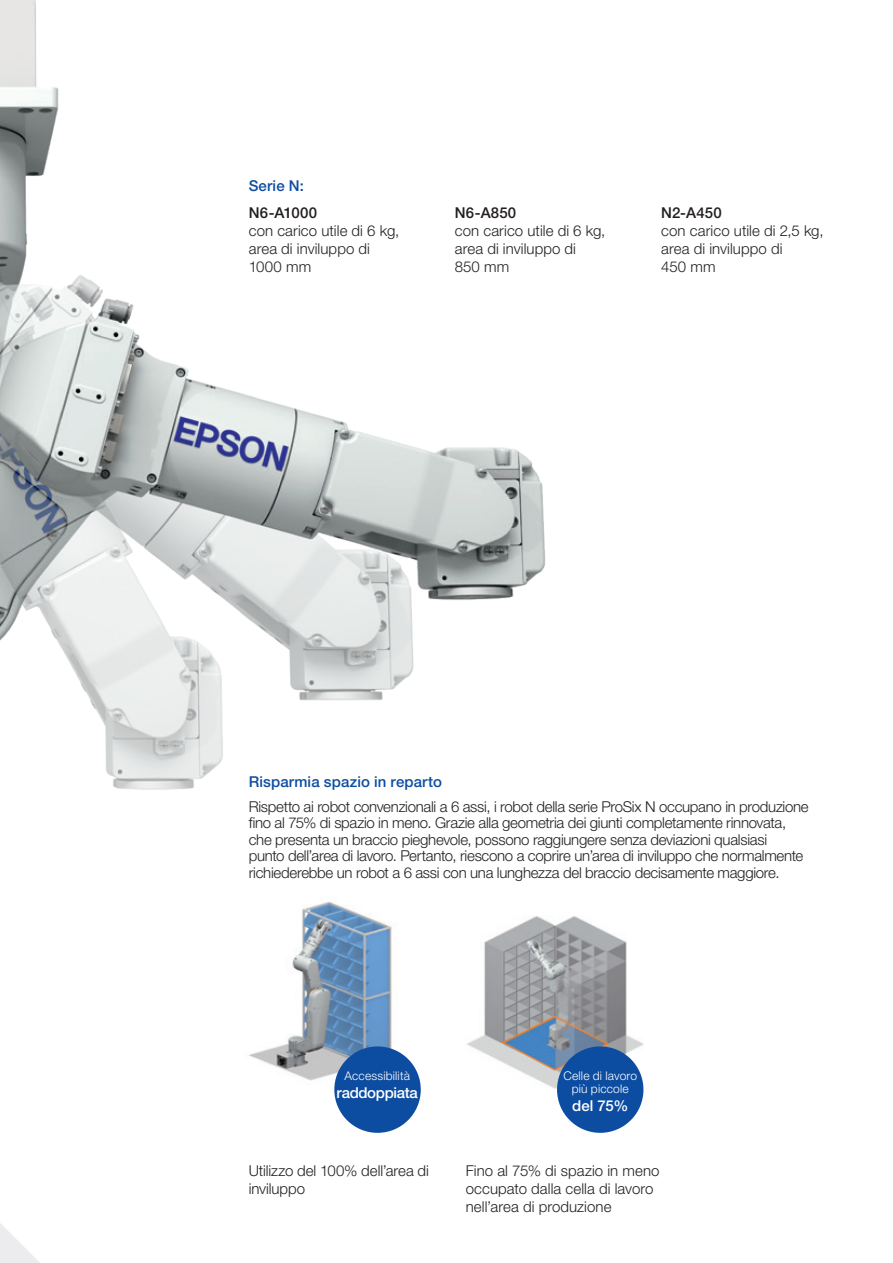
<style>
.page{position:relative;width:893px;height:1263px;background:#fff}
.page>*{position:absolute;margin:0;border:0;box-sizing:border-box;transform-origin:0 0}
.Body__enlarged_for_t{font:300 15px/16.5px "Helvetica Neue LT Pro";letter-spacing:-.015em;color:#231f20}
.Body__enlarged_for_t-2{font:300 15px/18px "Helvetica Neue LT Pro";letter-spacing:.005em;color:#231f20}
.Subheads__enlarged_f{font:500 15px "Helvetica Neue LT Pro";letter-spacing:.01em;color:#0d4da1}
.Body__enlarged_for_t-3{font:500 15px "Helvetica Neue LT Pro";letter-spacing:-.025em;color:#fff}
.Body__enlarged_for_t-4{font:300 12px/13.5px "Helvetica Neue LT Pro";letter-spacing:.015em;color:#fff;text-align:center}
.s1{font-weight:500}
</style>
<div class="page">
<img style="left:0;top:0;width:546px;height:790px">
<svg style="left:0;top:1223px;width:40px;height:40px"></svg>
<img style="left:248px;top:902px;width:156px;height:195px">
<div style="left:334px;top:1046px;width:87px;height:87px;background:#0d4da1;border-radius:50%"></div>
<img style="left:467px;top:916px;width:177px;height:189px">
<div style="left:557px;top:1046px;width:86px;height:87px;background:#0d4da1;border-radius:50%"></div>
<p class="Subheads__enlarged_f" style="left:249px;top:177px;width:57px">Serie N:</p>
<p class="Body__enlarged_for_t-2" style="left:249px;top:203px;width:152px"><span class="s1">N6-A1000<br></span>con carico utile di 6 kg, area di inviluppo di<br>1000 mm</p>
<p class="Body__enlarged_for_t-2" style="left:455px;top:203px;width:152px"><span class="s1">N6-A850<br></span>con carico utile di 6 kg, area di inviluppo di<br>850 mm</p>
<p class="Body__enlarged_for_t-2" style="left:661px;top:203px;width:164px"><span class="s1">N2-A450<br></span>con carico utile di 2,5 kg, area di inviluppo di<br>450 mm</p>
<p class="Subheads__enlarged_f" style="left:249px;top:772px;width:195px">Risparmia spazio in reparto</p>
<p class="Body__enlarged_for_t" style="left:249px;top:798px;width:561px">Rispetto ai robot convenzionali a 6 assi, i robot della serie ProSix N occupano in produzione fino al 75% di spazio in meno. Grazie alla geometria dei giunti completamente rinnovata, che presenta un braccio pieghevole, possono raggiungere senza deviazioni qualsiasi<br>punto dell’area di lavoro. Pertanto, riescono a coprire un’area di inviluppo che normalmente richiederebbe un robot a 6 assi con una lunghezza del braccio decisamente maggiore.</p>
<p class="Body__enlarged_for_t-4" style="left:344px;top:1068px;width:67px">Accessibilità</p>
<p class="Body__enlarged_for_t-3" style="left:337px;top:1083px;width:83px">raddoppiata</p>
<p class="Body__enlarged_for_t-4" style="left:563px;top:1068px;width:75px">Celle di lavoro più piccole</p>
<p class="Body__enlarged_for_t-3" style="left:572px;top:1097px;width:58px">del 75%</p>
<p class="Body__enlarged_for_t" style="left:249px;top:1161px;width:182px;line-height:18px">Utilizzo del 100% dell’area di inviluppo</p>
<p class="Body__enlarged_for_t-2" style="left:466px;top:1161px;width:195px">Fino al 75% di spazio in meno occupato dalla cella di lavoro nell’area di produzione</p>
</div>
